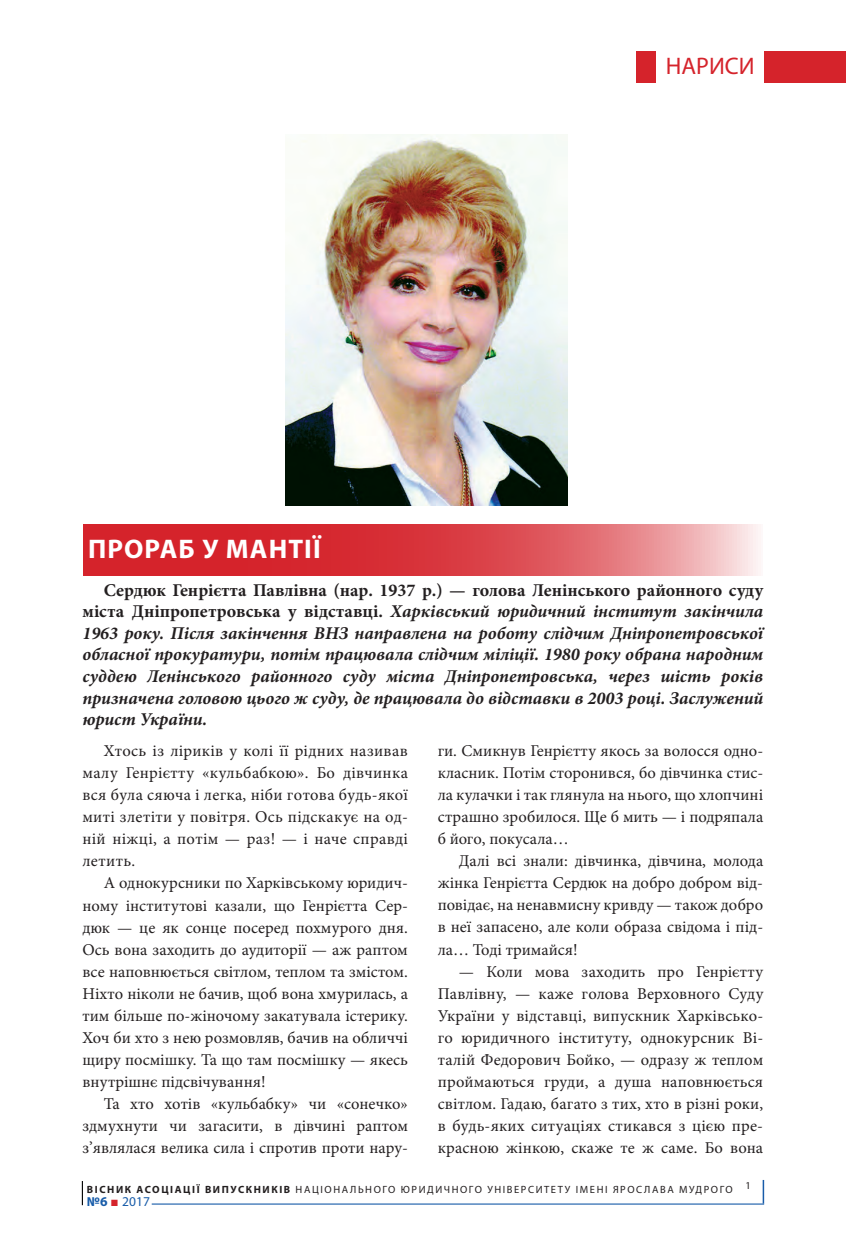
<style>
.page{position:relative;width:846px;height:1250px;background:#fff}
.page>*{position:absolute;margin:0;border:0;box-sizing:border-box;transform-origin:0 0}
.t1{font:700 27px "Myriad Pro";letter-spacing:.04em;color:#fff}
.t2{font:24px "Myriad Pro";color:#d5232b}
.t3{font:italic 700 18px/21.6px "Minion Pro";color:#231f20;text-align:justify}
.t4{font:16.5px/22px "Minion Pro";letter-spacing:.005em;color:#231f20;text-align:justify}
.t5{font:13.5px "Myriad Pro";color:#185ca9}
.t6{font:10.5px "Myriad Pro";letter-spacing:.15em;color:#231f20}
.s1{font-style:normal}
.s2{font-weight:700}
.s3{font-family:"Arial";color:#d5232b}
</style>
<div class="page">
<svg style="left:82px;top:1181px;width:1px;height:24px"></svg>
<hr style="left:762px;top:1179px;width:2px;height:24px;background:#185ca9">
<hr style="left:152px;top:1203px;width:612px;height:1px;background:#185ca9">
<div style="left:636px;top:51px;width:209px;height:32px;background:#d5232b"></div>
<div style="left:656px;top:44px;width:107px;height:39px;background:#fff"></div>
<svg style="left:83px;top:524px;width:675px;height:52px;background:#dd4f56"></svg>
<img style="left:285px;top:134px;width:282px;height:371px">
<p class="t1" style="left:88px;top:531px;width:234px">ПРОРАБ У МАНТІЇ</p>
<p class="t2" style="left:665px;top:51px;width:90px">НАРИСИ</p>
<p class="t3" style="left:82px;top:578px;width:682px;text-indent:21px"><span class="s1">Сердюк Генрієтта Павлівна (нар. 1937 р.) — голова Ленінського районного суду міста Дніпропетровська у відставці.</span> Харківський юридичний інститут закінчила 1963 року. Після закінчення ВНЗ направлена на роботу слідчим Дніпропетровської обласної прокуратури, потім працювала слідчим міліції. 1980 року обрана народним суддею Ленінського районного суду міста Дніпропетровська, через шість років призначена головою цього ж суду, де працювала до відставки в 2003 році. Заслужений юрист України.</p>
<p class="t4" style="left:82px;top:739px;width:327px;text-indent:21px">Хтось із ліриків у колі її рідних називав малу Генрієтту «кульбабкою». Бо дівчинка вся була сяюча і легка, ніби готова будь-якої миті злетіти у повітря. Ось підскакує на од&shy;ній ніжці, а потім — раз! — і наче справді летить.</p>
<p class="t4" style="left:82px;top:872px;width:327px;text-indent:21px">А однокурсники по Харківському юридич&shy;ному інститутові казали, що Генрієтта Сер&shy;дюк — це як сонце посеред похмурого дня.<br>Ось вона заходить до аудиторії — аж раптом все наповнюється світлом, теплом та змістом.<br>Ніхто ніколи не бачив, щоб вона хмурилась, а тим більше по-жіночому закатувала істерику.<br>Хоч би хто з нею розмовляв, бачив на обличчі щиру посмішку. Та що там посмішку — якесь внутрішнє підсвічування!</p>
<p class="t4" style="left:82px;top:1092px;width:327px;text-indent:21px">Та хто хотів «кульбабку» чи «сонечко» здмухнути чи загасити, в дівчині раптом з’являлася велика сила і спротив проти нару-</p>
<p class="t4" style="left:437px;top:739px;width:327px">ги. Смикнув Генрієтту якось за волосся одно&shy;класник. Потім сторонився, бо дівчинка стис&shy;ла кулачки і так глянула на нього, що хлопчині страшно зробилося. Ще б мить — і подряпала б його, покусала…</p>
<p class="t4" style="left:437px;top:850px;width:327px;text-indent:21px">Далі всі знали: дівчинка, дівчина, молода жінка Генрієтта Сердюк на добро добром від&shy;повідає, на ненавмисну кривду — також добро в неї запасено, але коли образа свідома і під&shy;ла… Тоді тримайся!</p>
<p class="t4" style="left:437px;top:960px;width:327px;text-indent:21px">— Коли мова заходить про Генрієтту Павлівну, — каже голова Верховного Суду України у відставці, випускник Харківсько&shy;го юридичного інституту, однокурсник Ві&shy;талій Федорович Бойко, — одразу ж теплом проймаються груди, а душа наповнюється світлом. Гадаю, багато з тих, хто в різні роки, в будь-яких ситуаціях стикався з цією пре&shy;красною жінкою, скаже те ж саме. Бо вона</p>
<p class="t6" style="left:87px;top:1182px;width:665px"><span class="s2">ВІСНИК АСОЦІАЦІЇ ВИПУСКНИКІВ</span> НАЦІОНАЛЬНОГО ЮРИДИЧНОГО УНІВЕРСИТЕТУ ІМЕНІ ЯРОСЛАВА МУДРОГО 1</p>
<p class="t5" style="left:87px;top:1192px;width:65px"><span class="s2">№6</span> <span class="s3">■</span> 2017</p>
</div>
